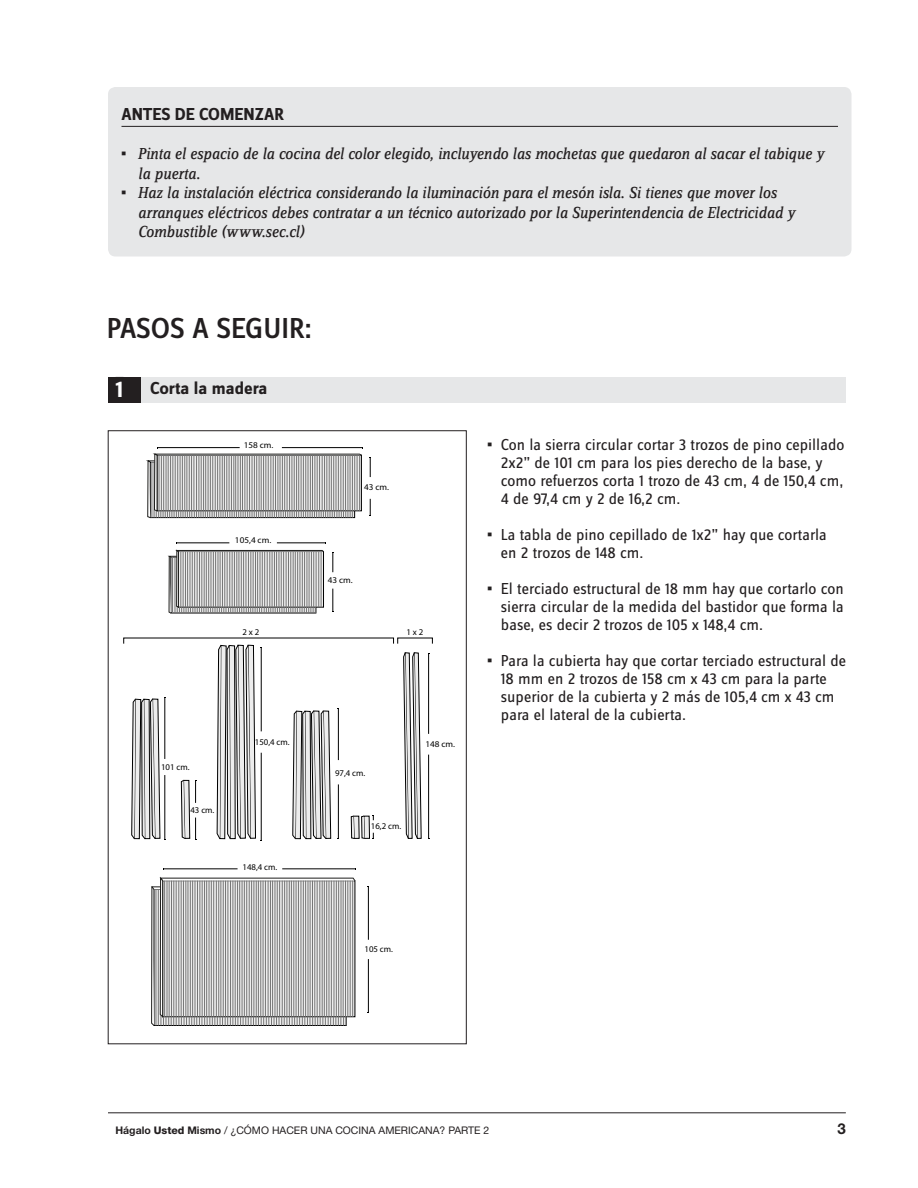
<style>
.page{position:relative;width:918px;height:1188px;background:#fff}
.page>*{position:absolute;margin:0;border:0;box-sizing:border-box;transform-origin:0 0}
.t1{font:500 30px "Zine Sans Dis";color:#231f20}
.t2{font:700 24px "Zine Sans Dis";color:#fff}
.t3{font:700 18px "Zine Sans Dis";color:#231f20}
.t4{font:16.5px/18px "Zine Sans Dis";color:#231f20}
.t5{font:italic 16.5px/19.5px "Zine Serif Dis";color:#231f20}
.t6{font:700 15px "Helvetica Neue LT Std";color:#231f20}
.t7{font:10.5px "Helvetica Neue LT Std";color:#231f20}
.t8{font:8.85px "Myriad Pro";color:#000}
.t9{font:8.85px "Myriad Pro";color:#000;scale:1.04 1}
.s1{font-family:"Zine Sans Dis";font-weight:900;font-style:normal}
.s2{font-weight:900}
.s3{font-weight:700}
.s4{font-weight:800}
</style>
<div class="page">
<hr style="left:108px;top:1113px;width:738px;height:1px;background:#231f20">
<div style="left:141px;top:377px;width:705px;height:25px;background:#e6e7e8"></div>
<div style="left:108px;top:377px;width:33px;height:25px;background:#231f20"></div>
<svg style="left:332px;top:552px;width:2px;height:20px"></svg>
<svg style="left:332px;top:589px;width:2px;height:23px"></svg>
<svg style="left:369px;top:457px;width:2px;height:20px"></svg>
<svg style="left:369px;top:499px;width:2px;height:17px"></svg>
<hr style="left:177px;top:543px;width:52px;height:1px;background:#000">
<hr style="left:277px;top:543px;width:48px;height:1px;background:#000">
<hr style="left:158px;top:447px;width:82px;height:1px;background:#000">
<hr style="left:282px;top:447px;width:80px;height:1px;background:#000">
<svg style="left:148px;top:454px;width:213px;height:64px;background:#afafaf"></svg>
<svg style="left:169px;top:550px;width:155px;height:63px;background:#b0b0b0"></svg>
<svg style="left:293px;top:711px;width:38px;height:128px;background:#b0b0b0"></svg>
<svg style="left:404px;top:653px;width:17px;height:186px;background:#adadad"></svg>
<hr style="left:338px;top:709px;width:1px;height:51px;background:#000">
<hr style="left:338px;top:784px;width:1px;height:54px;background:#000">
<svg style="left:351px;top:815px;width:23px;height:24px"></svg>
<svg style="left:217px;top:645px;width:45px;height:196px"></svg>
<svg style="left:132px;top:698px;width:34px;height:142px;background:#b7b7b7"></svg>
<svg style="left:181px;top:780px;width:15px;height:60px"></svg>
<hr style="left:428px;top:653px;width:1px;height:81px;background:#000">
<hr style="left:428px;top:755px;width:1px;height:84px;background:#000">
<hr style="left:368px;top:886px;width:1px;height:54px;background:#000">
<hr style="left:368px;top:959px;width:1px;height:54px;background:#000">
<hr style="left:164px;top:869px;width:74px;height:1px;background:#000">
<hr style="left:282px;top:869px;width:73px;height:1px;background:#000">
<svg style="left:152px;top:878px;width:203px;height:148px;background:#cdcdcd"></svg>
<div style="left:108px;top:87px;width:744px;height:169px;background:#e6e7e8;border-radius:8px"></div>
<hr style="left:122px;top:126px;width:716px;height:1px;background:#231f20">
<p class="t3" style="left:122px;top:105px;width:164px">ANTES DE COMENZAR</p>
<p class="t5" style="left:138px;top:145px;width:688px;text-indent:-16px"><span class="s1">•</span> Pinta el espacio de la cocina del color elegido, incluyendo las mochetas que quedaron al sacar el tabique y la puerta.</p>
<p class="t5" style="left:138px;top:184px;width:659px;text-indent:-16px"><span class="s1">•</span> Haz la instalación eléctrica considerando la iluminación para el mesón isla. Si tienes que mover los arranques eléctricos debes contratar a un técnico autorizado por la Superintendencia de Electricidad y<br>Combustible (www.sec.cl)</p>
<h1 class="t1" style="left:107px;top:313px;width:207px">PASOS A SEGUIR:</h1>
<h2 class="t2" style="left:116px;top:377px;width:9px">1</h2>
<p class="t3" style="left:150px;top:379px;width:119px">Corta la madera</p>
<p class="t9" style="left:244px;top:440px;width:30px">158 cm.</p>
<p class="t9" style="left:235px;top:535px;width:36px">105,4 cm.</p>
<p class="t9" style="left:364px;top:481px;width:26px">43 cm.</p>
<p class="t9" style="left:328px;top:575px;width:26px">43 cm.</p>
<p class="t8" style="left:243px;top:626px;width:18px">2 x 2</p>
<p class="t8" style="left:407px;top:626px;width:18px">1 x 2</p>
<p class="t8" style="left:161px;top:762px;width:30px">101 cm.</p>
<p class="t8" style="left:190px;top:805px;width:26px">43 cm.</p>
<p class="t8" style="left:255px;top:737px;width:36px">150,4 cm.</p>
<p class="t9" style="left:425px;top:739px;width:30px">148 cm.</p>
<p class="t8" style="left:335px;top:768px;width:32px">97,4 cm.</p>
<p class="t8" style="left:243px;top:861px;width:36px">148,4 cm.</p>
<p class="t8" style="left:371px;top:821px;width:32px">16,2 cm.</p>
<p class="t8" style="left:365px;top:943px;width:30px">105 cm.</p>
<p class="t4" style="left:501px;top:436px;width:345px;text-indent:-13px"><span class="s2">•</span> Con la sierra circular cortar 3 trozos de pino cepillado 2x2” de 101 cm para los pies derecho de la base, y como refuerzos corta 1 trozo de 43 cm, 4 de 150,4 cm, 4 de 97,4 cm y 2 de 16,2 cm.</p>
<p class="t4" style="left:501px;top:526px;width:327px;text-indent:-13px"><span class="s2">•</span> La tabla de pino cepillado de 1x2” hay que cortarla en 2 trozos de 148 cm.</p>
<p class="t4" style="left:501px;top:580px;width:344px;text-align:justify;text-indent:-13px"><span class="s2">•</span> El terciado estructural de 18 mm hay que cortarlo con sierra circular de la medida del bastidor que forma la base, es decir 2 trozos de 105 x 148,4 cm.</p>
<p class="t4" style="left:501px;top:652px;width:347px;text-indent:-13px"><span class="s2">•</span> Para la cubierta hay que cortar terciado estructural de 18 mm en 2 trozos de 158 cm x 43 cm para la parte superior de la cubierta y 2 más de 105,4 cm x 43 cm para el lateral de la cubierta.</p>
<p class="t7" style="left:116px;top:1124px;width:375px"><span class="s3">Hágalo</span> <span class="s4">Usted</span> <span class="s3">Mismo</span> / ¿CÓMO HACER UNA COCINA AMERICANA? PARTE 2</p>
<p class="t6" style="left:838px;top:1119px;width:10px">3</p>
</div>
